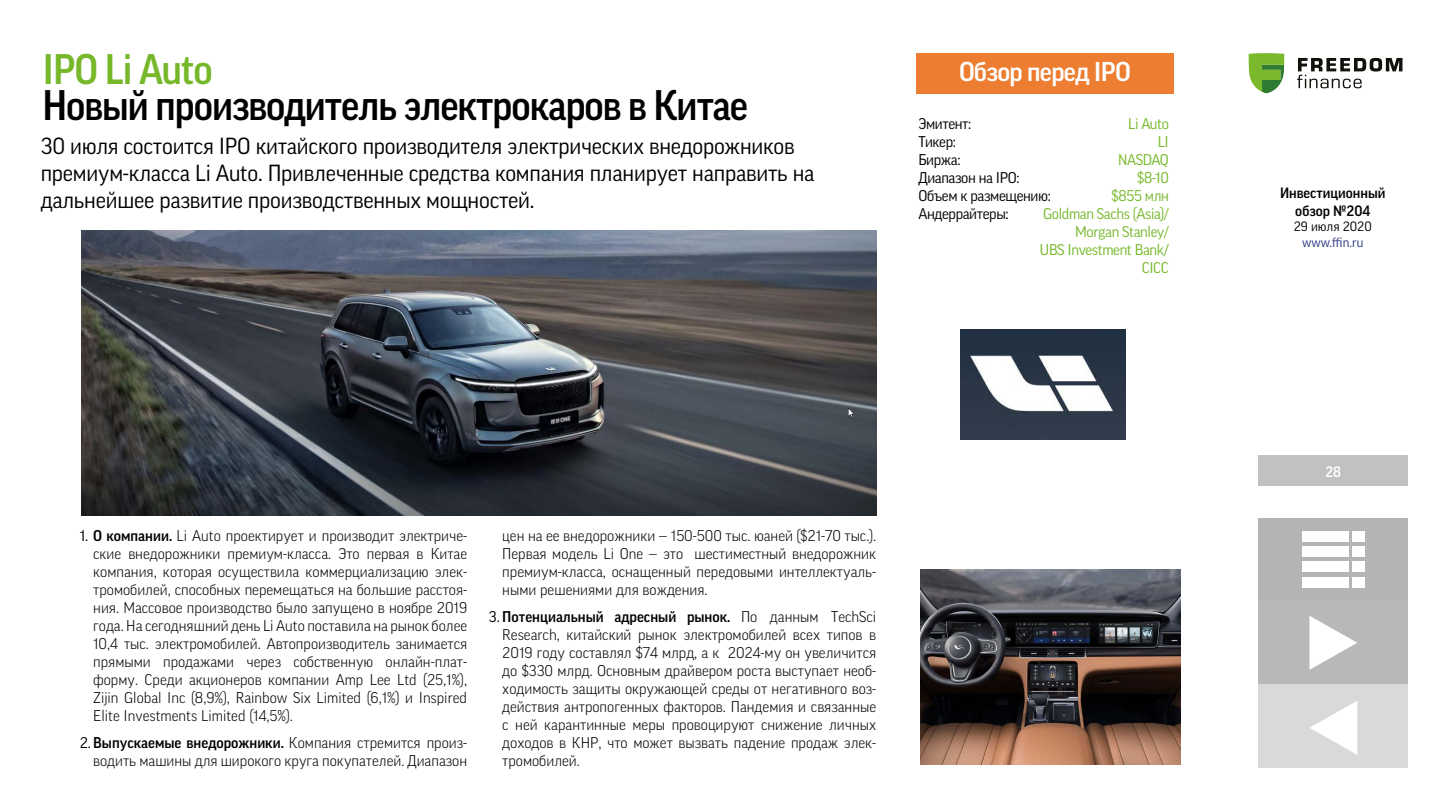
<style>
.page{position:relative;width:1440px;height:810px;background:#fff}
.page>*{position:absolute;margin:0;border:0;box-sizing:border-box;transform-origin:0 0}
.t1{font:500 41.25px "Good Pro";letter-spacing:-.025em;color:#000;scale:.96 1}
.t2{font:500 41.25px "Good Pro";letter-spacing:-.025em;color:#76b82a;scale:.96 1}
.t3{font:500 26.33px "Good Pro";letter-spacing:-.025em;color:#fff}
.t4{font:22.5px/27px "Good Pro";letter-spacing:-.01em;color:#000}
.t5{font:300 15px/18px "Good Pro";color:#000;text-align:justify}
.t6{font:15px/18px "Good Pro";letter-spacing:-.025em;color:#76b82a;text-align:right}
.t7{font:15px "Good Pro";letter-spacing:-.025em;color:#000}
.t8{font:500 14.48px/17.4px "Good Pro";color:#000;text-align:center}
.t9{font:500 14.48px "Good Pro";color:#fff}
.t10{font:13.05px "Good Pro";color:#283583}
.t11{font:13.05px "Good Pro";color:#000}
.s1{font-weight:400}
.s2{font-weight:500}
</style>
<div class="page">
<div style="left:1258px;top:456px;width:150px;height:30px;background:#c1c1c1"></div>
<svg style="left:1249px;top:53px;width:35px;height:40px"></svg>
<svg style="left:1297px;top:58px;width:105px;height:30px"></svg>
<div style="left:1259px;top:518px;width:149px;height:83px;background:#b5b3b3"></div>
<div style="left:1302px;top:531px;width:46px;height:11px;background:#fff"></div>
<div style="left:1352px;top:531px;width:13px;height:11px;background:#fff"></div>
<div style="left:1302px;top:547px;width:46px;height:10px;background:#fff"></div>
<div style="left:1352px;top:547px;width:13px;height:10px;background:#fff"></div>
<div style="left:1302px;top:562px;width:46px;height:10px;background:#fff"></div>
<div style="left:1352px;top:562px;width:13px;height:10px;background:#fff"></div>
<div style="left:1302px;top:577px;width:46px;height:11px;background:#fff"></div>
<div style="left:1352px;top:577px;width:13px;height:11px;background:#fff"></div>
<svg style="left:1259px;top:602px;width:149px;height:82px;background:#bfbfbf"></svg>
<svg style="left:1259px;top:684px;width:149px;height:82px;background:#ddd"></svg>
<div style="left:916px;top:53px;width:258px;height:41px;background:#ed7d30"></div>
<img style="left:81px;top:231px;width:795px;height:284px">
<img style="left:921px;top:570px;width:259px;height:194px">
<img style="left:961px;top:330px;width:165px;height:110px">
<p class="t2" style="left:42px;top:46px;width:179px">IPO Li Auto</p>
<p class="t1" style="left:42px;top:82px;width:737px">Новый производитель электрокаров в Китае</p>
<p class="t4" style="left:41px;top:132px;width:775px">30 июля состоится IPO китайского производителя электрических внедорожников премиум-класса Li Auto. Привлеченные средства компания планирует направить на дальнейшее развитие производственных мощностей.</p>
<p class="t3" style="left:959px;top:57px;width:173px">Обзор перед IPO</p>
<p class="t7" style="left:918px;top:115px;width:54px">Эмитент:</p>
<p class="t6" style="left:1128px;top:114px;width:42px">Li Auto</p>
<p class="t7" style="left:918px;top:133px;width:39px">Тикер:</p>
<p class="t6" style="left:1158px;top:132px;width:13px">LI</p>
<p class="t7" style="left:918px;top:151px;width:44px">Биржа:</p>
<p class="t6" style="left:1118px;top:150px;width:52px">NASDAQ</p>
<p class="t7" style="left:918px;top:169px;width:103px">Диапазон на IPO:</p>
<p class="t6" style="left:1137px;top:168px;width:33px">$8-10</p>
<p class="t7" style="left:918px;top:187px;width:134px">Объем к размещению:</p>
<p class="t6" style="left:1112px;top:186px;width:59px">$855 млн</p>
<p class="t7" style="left:918px;top:205px;width:92px">Андеррайтеры:</p>
<p class="t6" style="left:1040px;top:204px;width:130px">Goldman Sachs (Asia)/<br>Morgan Stanley/<br>UBS Investment Bank/<br>CICC</p>
<p class="t5" style="left:93px;top:526px;width:376px;text-indent:-14px"><span class="s1">1.</span> <span class="s2">О компании.</span> Li Auto проектирует и производит электриче&shy;ские внедорожники премиум-класса. Это первая в Китае компания, которая осуществила коммерциализацию элек&shy;тромобилей, способных перемещаться на большие расстоя&shy;ния. Массовое производство было запущено в ноябре 2019 года. На сегодняшний день Li Auto поставила на рынок более 10,4 тыс. электромобилей. Автопроизводитель занимается прямыми продажами через собственную онлайн-плат&shy;форму. Среди акционеров компании Amp Lee Ltd (25,1%), Zijin Global Inc (8,9%), Rainbow Six Limited (6,1%) и Inspired Elite Investments Limited (14,5%).</p>
<p class="t5" style="left:80px;top:733px;width:389px;text-align:right"><span class="s1">2.</span> <span class="s2">Выпускаемые внедорожники.</span> Компания стремится произ&shy;водить машины для широкого круга покупателей. Диапазон</p>
<p class="t5" style="left:502px;top:526px;width:376px">цен на ее внедорожники — 150-500 тыс. юаней ($21-70 тыс.).<br>Первая модель Li One — это шестиместный внедорожник премиум-класса, оснащенный передовыми интеллектуаль&shy;ными решениями для вождения.</p>
<p class="t5" style="left:502px;top:607px;width:376px;text-indent:-14px"><span class="s1">3.</span> <span class="s2">Потенциальный адресный рынок.</span> По данным TechSci Research, китайский рынок электромобилей всех типов в 2019 году составлял $74 млрд, а к 2024-му он увеличится до $330 млрд. Основным драйвером роста выступает необ&shy;ходимость защиты окружающей среды от негативного воз&shy;действия антропогенных факторов. Пандемия и связанные с ней карантинные меры провоцируют снижение личных доходов в КНР, что может вызвать падение продаж элек&shy;тромобилей.</p>
<p class="t8" style="left:1280px;top:185px;width:107px">Инвестиционный обзор №204</p>
<p class="t11" style="left:1294px;top:219px;width:80px">29 июля 2020</p>
<p class="t10" style="left:1302px;top:235px;width:63px">www.ffin.ru</p>
<p class="t9" style="left:1325px;top:463px;width:17px">28</p>
</div>
